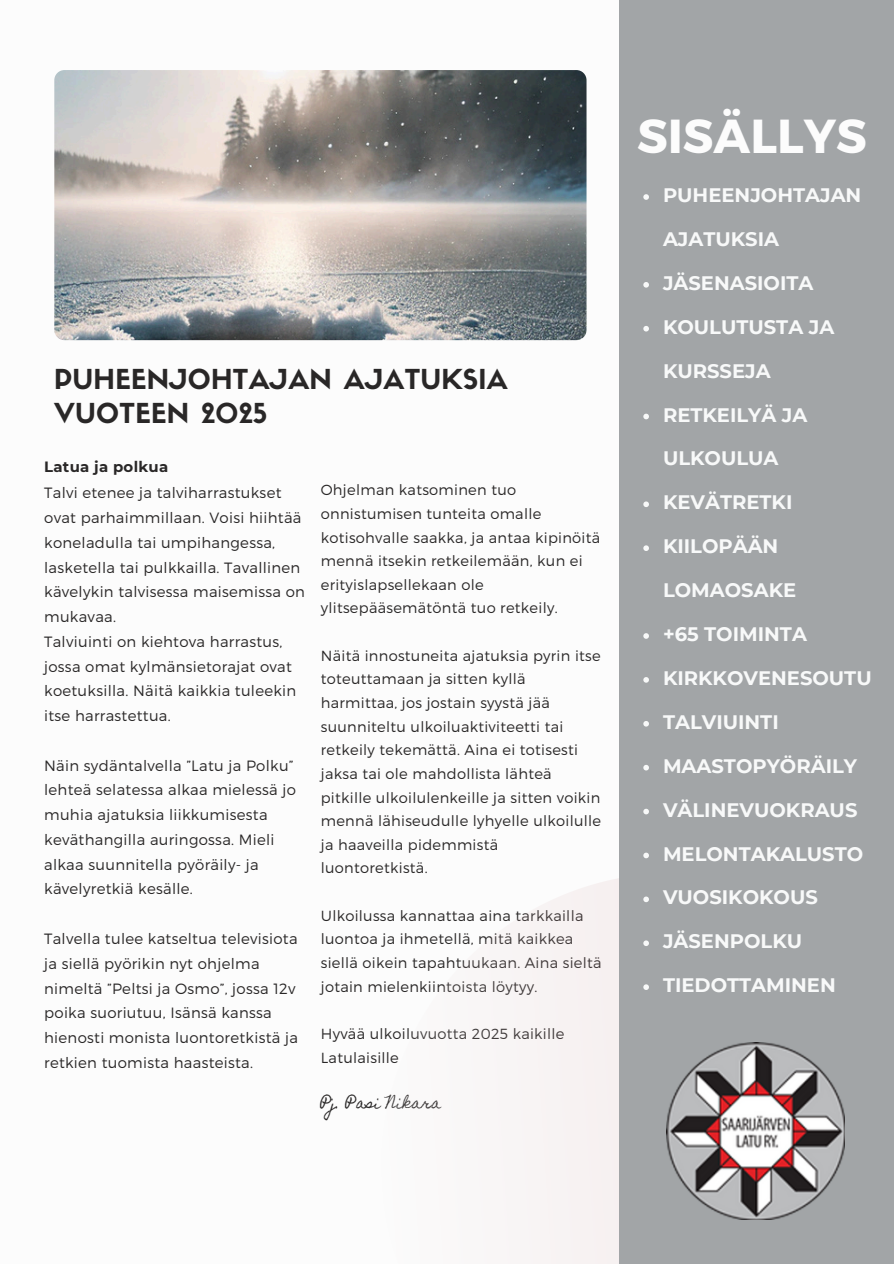
<style>
.page{position:relative;width:894px;height:1264px;background:#fff}
.page>*{position:absolute;margin:0;border:0;box-sizing:border-box;transform-origin:0 0}
.t1{font:700 47.7px "Montserrat";color:#fcfcfc}
.t2{font:27px/33.8px "Sifonn Basic";letter-spacing:.01em;color:#292727}
.t3{font:700 19.5px "Montserrat";color:#f8f9f9}
.t4{font:300 14.85px/24.8px "Montserrat";letter-spacing:.02em;color:#292727}
.t5{font:700 14.85px "Montserrat";letter-spacing:.02em;color:#292727}
.t6{font:300 14.7px/23.7px "Montserrat";letter-spacing:.02em;color:#292727}
.t7{font:14.7px "Homemade Apple";letter-spacing:.02em;color:#292727}
</style>
<div class="page">
<img style="left:54px;top:70px;width:532px;height:270px;border-radius:10px">
<div style="left:508px;top:878px;width:111px;height:385px;background:#f7f2f3"></div>
<div style="left:619px;top:0;width:274px;height:1263px;background:#a2a5a7"></div>
<img style="left:666px;top:1042px;width:178px;height:177px">
<svg style="left:643px;top:194px;width:5px;height:6px"></svg>
<svg style="left:643px;top:282px;width:5px;height:5px"></svg>
<svg style="left:643px;top:326px;width:5px;height:5px"></svg>
<svg style="left:643px;top:413px;width:5px;height:6px"></svg>
<svg style="left:643px;top:501px;width:5px;height:6px"></svg>
<svg style="left:643px;top:545px;width:5px;height:6px"></svg>
<svg style="left:643px;top:633px;width:5px;height:5px"></svg>
<svg style="left:643px;top:677px;width:5px;height:5px"></svg>
<svg style="left:643px;top:721px;width:5px;height:5px"></svg>
<svg style="left:643px;top:765px;width:5px;height:5px"></svg>
<svg style="left:643px;top:808px;width:5px;height:6px"></svg>
<svg style="left:643px;top:852px;width:5px;height:6px"></svg>
<svg style="left:643px;top:896px;width:5px;height:6px"></svg>
<svg style="left:643px;top:940px;width:5px;height:6px"></svg>
<svg style="left:643px;top:984px;width:5px;height:5px"></svg>
<p class="t2" style="left:54px;top:365px;width:454px">PUHEENJOHTAJAN AJATUKSIA<br>VUOTEEN 2025</p>
<p class="t5" style="left:44px;top:458px;width:126px">Latua ja polkua</p>
<p class="t4" style="left:44px;top:480px;width:262px">Talvi etenee ja talviharrastukset ovat parhaimmillaan. Voisi hiihtää koneladulla tai umpihangessa, lasketella tai pulkkailla. Tavallinen kävelykin talvisessa maisemissa on mukavaa.</p>
<p class="t4" style="left:44px;top:628px;width:253px">Talviuinti on kiehtova harrastus, jossa omat kylmänsietorajat ovat koetuksilla. Näitä kaikkia tuleekin itse harrastettua.</p>
<p class="t4" style="left:44px;top:752px;width:253px">Näin sydäntalvella ”Latu ja Polku” lehteä selatessa alkaa mielessä jo muhia ajatuksia liikkumisesta keväthangilla auringossa. Mieli alkaa suunnitella pyöräily- ja kävelyretkiä kesälle.</p>
<p class="t4" style="left:44px;top:925px;width:255px">Talvella tulee katseltua televisiota ja siellä pyörikin nyt ohjelma nimeltä ”Peltsi ja Osmo”, jossa 12v poika suoriutuu, Isänsä kanssa hienosti monista luontoretkistä ja retkien tuomista haasteista.</p>
<p class="t6" style="left:321px;top:477px;width:281px">Ohjelman katsominen tuo onnistumisen tunteita omalle kotisohvalle saakka, ja antaa kipinöitä mennä itsekin retkeilemään, kun ei erityislapsellekaan ole ylitsepääsemätöntä tuo retkeily.</p>
<h1 class="t6" style="left:321px;top:643px;width:282px">Näitä innostuneita ajatuksia pyrin itse toteuttamaan ja sitten kyllä harmittaa, jos jostain syystä jää suunniteltu ulkoiluaktiviteetti tai retkeily tekemättä. Aina ei totisesti jaksa tai ole mahdollista lähteä pitkille ulkoilulenkeille ja sitten voikin mennä lähiseudulle lyhyelle ulkoilulle ja haaveilla pidemmistä luontoretkistä.</h1>
<p class="t6" style="left:321px;top:902px;width:282px">Ulkoilussa kannattaa aina tarkkailla luontoa ja ihmetellä, mitä kaikkea siellä oikein tapahtuukaan. Aina sieltä jotain mielenkiintoista löytyy.</p>
<p class="t6" style="left:321px;top:1021px;width:245px">Hyvää ulkoiluvuotta 2025 kaikille<br>Latulaisille</p>
<p class="t7" style="left:321px;top:1093px;width:122px">Pj. Pasi Nikara</p>
<p class="t1" style="left:637px;top:105px;width:231px">SISÄLLYS</p>
<p class="t3" style="left:662px;top:183px;width:200px">PUHEENJOHTAJAN</p>
<p class="t3" style="left:662px;top:227px;width:118px">AJATUKSIA</p>
<p class="t3" style="left:662px;top:271px;width:152px">JÄSENASIOITA</p>
<p class="t3" style="left:662px;top:315px;width:173px">KOULUTUSTA JA</p>
<p class="t3" style="left:662px;top:359px;width:109px">KURSSEJA</p>
<p class="t3" style="left:662px;top:402px;width:146px">RETKEILYÄ JA</p>
<p class="t3" style="left:662px;top:446px;width:117px">ULKOULUA</p>
<p class="t3" style="left:662px;top:490px;width:131px">KEVÄTRETKI</p>
<p class="t3" style="left:662px;top:534px;width:117px">KIILOPÄÄN</p>
<p class="t3" style="left:662px;top:578px;width:135px">LOMAOSAKE</p>
<p class="t3" style="left:662px;top:622px;width:145px">+65 TOIMINTA</p>
<p class="t3" style="left:662px;top:666px;width:210px">KIRKKOVENESOUTU</p>
<h2 class="t3" style="left:662px;top:710px;width:117px">TALVIUINTI</h2>
<p class="t3" style="left:662px;top:753px;width:195px">MAASTOPYÖRÄILY</p>
<p class="t3" style="left:662px;top:797px;width:196px">VÄLINEVUOKRAUS</p>
<p class="t3" style="left:662px;top:841px;width:202px">MELONTAKALUSTO</p>
<p class="t3" style="left:662px;top:885px;width:156px">VUOSIKOKOUS</p>
<p class="t3" style="left:662px;top:929px;width:141px">JÄSENPOLKU</p>
<p class="t3" style="left:662px;top:973px;width:174px">TIEDOTTAMINEN</p>
</div>
